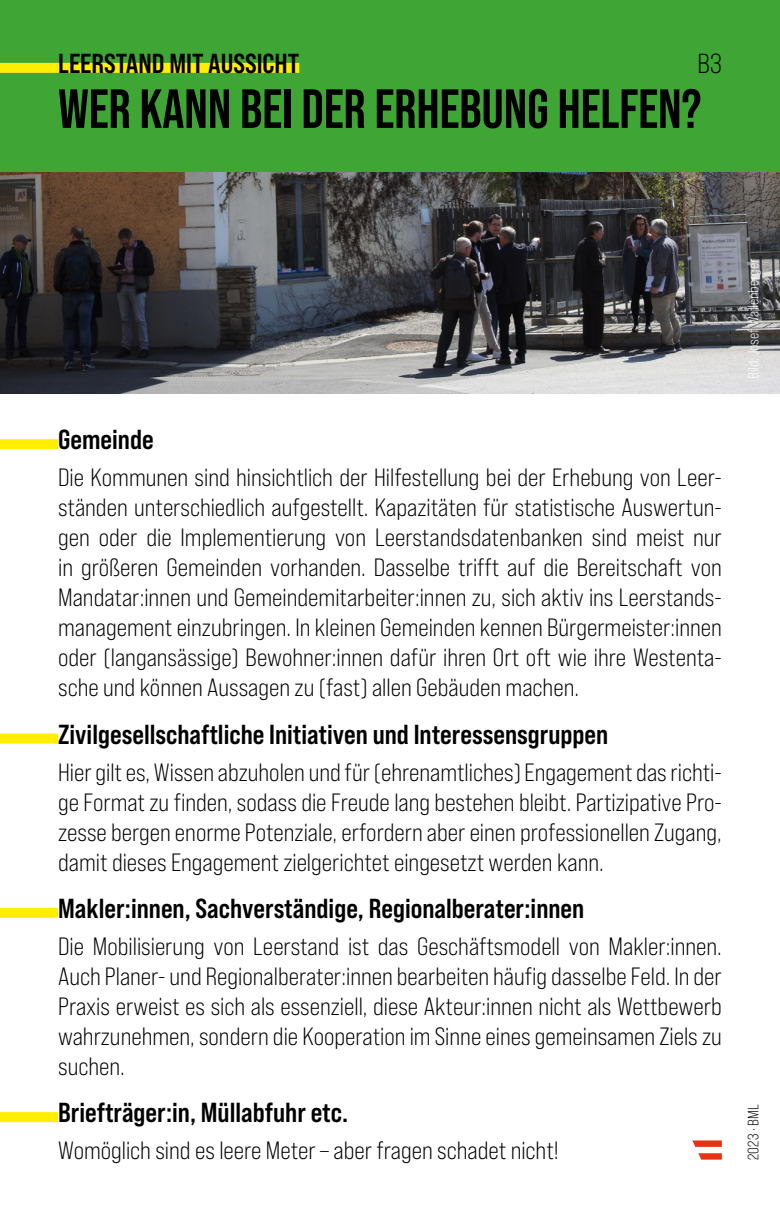
<style>
.page{position:relative;width:780px;height:1205px;background:#fff}
.page>*{position:absolute;margin:0;border:0;box-sizing:border-box;transform-origin:0 0}
.t1{font:700 55px "Bebas Neue Pro";color:#000}
.t2{font:27.5px "Bebas Neue Pro Sm E Bd";color:#000}
.t3{font:27.5px "Bebas Neue Pro Sm E Bk";color:#000}
.t4{font:25px/30px "Bebas Neue Pro Sm E Bk";color:#000;text-align:justify}
.t5{font:15px "Bebas Neue Pro Sm E Bk";color:#fff}
.t6{font:15px "Bebas Neue Pro Sm E Bk";color:#000}
</style>
<div class="page">
<div style="left:0;top:0;width:780px;height:173px;background:#3fa535"></div>
<div style="left:0;top:63px;width:299px;height:10px;background:#fe0"></div>
<svg style="left:692px;top:1140px;width:29px;height:7px"></svg>
<svg style="left:698px;top:1153px;width:23px;height:6px"></svg>
<div style="left:0;top:733px;width:58px;height:10px;background:#fe0"></div>
<div style="left:0;top:439px;width:58px;height:10px;background:#fe0"></div>
<div style="left:0;top:908px;width:58px;height:10px;background:#fe0"></div>
<img style="left:0;top:173px;width:779px;height:221px">
<div style="left:0;top:1112px;width:58px;height:10px;background:#fe0"></div>
<p class="t2" style="left:58px;top:47px;width:243px">LEERSTAND MIT AUSSICHT</p>
<p class="t3" style="left:697px;top:49px;width:26px">B3</p>
<h1 class="t1" style="left:58px;top:80px;width:644px">WER KANN BEI DER ERHEBUNG HELFEN?</h1>
<p class="t2" style="left:58px;top:425px;width:97px">Gemeinde</p>
<p class="t4" style="left:58px;top:462px;width:665px">Die Kommunen sind hinsichtlich der Hilfestellung bei der Erhebung von Leer&shy;ständen unterschiedlich aufgestellt. Kapazitäten für statistische Auswertun&shy;gen oder die Implementierung von Leerstandsdatenbanken sind meist nur in größeren Gemeinden vorhanden. Dasselbe trifft auf die Bereitschaft von Mandatar:innen und Gemeindemitarbeiter:innen zu, sich aktiv ins Leerstands&shy;management einzubringen. In kleinen Gemeinden kennen Bürgermeister:innen oder (langansässige) Bewohner:innen dafür ihren Ort oft wie ihre Westenta&shy;sche und können Aussagen zu (fast) allen Gebäuden machen.</p>
<p class="t2" style="left:58px;top:719px;width:551px">Zivilgesellschaftliche Initiativen und Interessensgruppen</p>
<p class="t4" style="left:58px;top:757px;width:665px">Hier gilt es, Wissen abzuholen und für (ehrenamtliches) Engagement das richti&shy;ge Format zu finden, sodass die Freude lang bestehen bleibt. Partizipative Pro&shy;zesse bergen enorme Potenziale, erfordern aber einen professionellen Zugang, damit dieses Engagement zielgerichtet eingesetzt werden kann.</p>
<p class="t2" style="left:58px;top:893px;width:527px">Makler:innen, Sachverständige, Regionalberater:innen</p>
<p class="t4" style="left:58px;top:931px;width:665px">Die Mobilisierung von Leerstand ist das Geschäftsmodell von Makler:innen.<br>Auch Planer- und Regionalberater:innen bearbeiten häufig dasselbe Feld. In der Praxis erweist es sich als essenziell, diese Akteur:innen nicht als Wettbewerb wahrzunehmen, sondern die Kooperation im Sinne eines gemeinsamen Ziels zu suchen.</p>
<p class="t2" style="left:58px;top:1098px;width:291px">Briefträger:in, Müllabfuhr etc.</p>
<p class="t4" style="left:58px;top:1135px;width:502px">Womöglich sind es leere Meter – aber fragen schadet nicht!</p>
<p class="t5" style="left:745px;top:379px;width:122px;rotate:-90deg">Bild: Josef Wallenberger</p>
<p class="t6" style="left:744px;top:1160px;width:57px;rotate:-90deg">2023 · BML</p>
</div>
